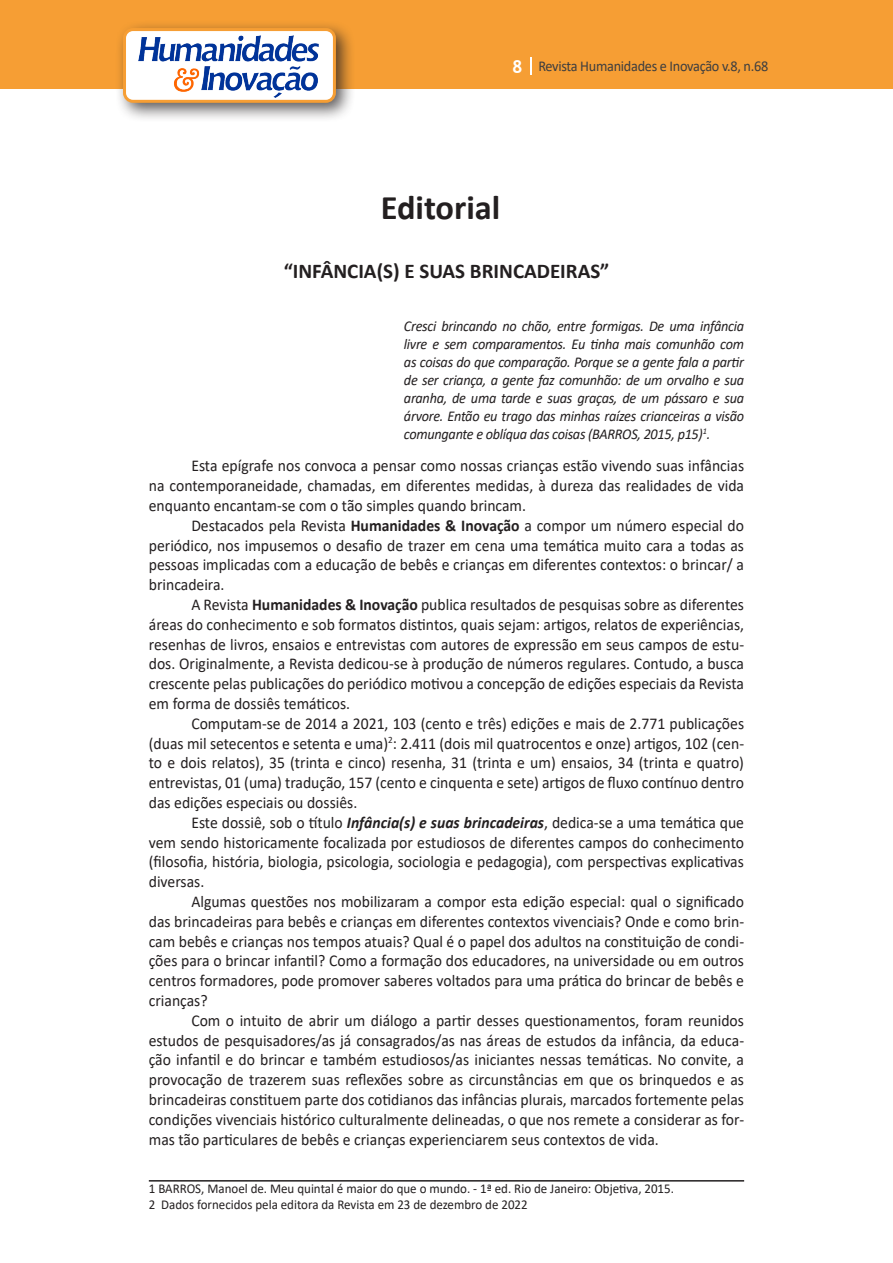
<style>
.page{position:relative;width:893px;height:1263px;background:#fff}
.page>*{position:absolute;margin:0;border:0;box-sizing:border-box;transform-origin:0 0}
.t1{font:700 34.5px "Calibri";color:#231f20}
.Titulo_2{font:700 21px "Calibri";color:#231f20}
.Texto{font:16.5px/19.8px "Calibri";color:#231f20;text-align:justify;scale:.95 1}
.citacao{font:italic 15px/18px "Calibri";letter-spacing:-.02em;color:#231f20;text-align:justify;scale:.95 1}
.t2{font:15px "Calibri";letter-spacing:-.02em;color:#3e3e3f;scale:.95 1}
.Rodapé{font:13.5px "Calibri";color:#231f20;scale:.96 1}
.s1{font-family:"Trebuchet MS";font-weight:700;font-size:18px;color:#fff}
.s2{font-weight:700}
.s3{font-weight:700;font-style:italic}
</style>
<div class="page">
<div style="left:0;top:0;width:893px;height:88px;background:#f69e34"></div>
<svg style="left:530px;top:57px;width:2px;height:18px"></svg>
<div style="left:115px;top:20px;width:241px;height:103px;background:#231f20;opacity:.75"></div>
<div style="left:125px;top:30px;width:209px;height:71px;background:#fff;border-radius:9px"></div>
<img style="left:138px;top:35px;width:181px;height:62px">
<div style="left:123px;top:28px;width:213px;height:75px;border:3px solid #f69e34;border-radius:9px"></div>
<hr style="left:149px;top:1180px;width:595px;height:1px;background:#231f20">
<p class="t2" style="left:512px;top:56px;width:271px"><span class="s1">8</span> Revista Humanidades e Inovação v.8, n.68</p>
<p class="t1" style="left:381px;top:183px;width:121px">Editorial</p>
<p class="Titulo_2" style="left:284px;top:257px;width:327px">“INFÂNCIA(S) E SUAS BRINCADEIRAS”</p>
<p class="citacao" style="left:404px;top:316px;width:360px">Cresci brincando no chão, entre formigas. De uma infância livre e sem comparamentos. Eu tinha mais comunhão com as coisas do que comparação. Porque se a gente fala a partir de ser criança, a gente faz comunhão: de um orvalho e sua aranha, de uma tarde e suas graças, de um pássaro e sua árvore. Então eu trago das minhas raízes crianceiras a visão comungante e oblíqua das coisas (BARROS, 2015, p15)<sup>1</sup>.</p>
<p class="Texto" style="left:149px;top:456px;width:628px;text-indent:43px">Esta epígrafe nos convoca a pensar como nossas crianças estão vivendo suas infâncias na contemporaneidade, chamadas, em diferentes medidas, à dureza das realidades de vida enquanto encantam-se com o tão simples quando brincam.</p>
<p class="Texto" style="left:149px;top:515px;width:628px;text-indent:43px">Destacados pela Revista <span class="s2">Humanidades &amp; Inovação</span> a compor um número especial do periódico, nos impusemos o desafio de trazer em cena uma temática muito cara a todas as pessoas implicadas com a educação de bebês e crianças em diferentes contextos: o brincar/ a brincadeira.</p>
<p class="Texto" style="left:149px;top:594px;width:628px;text-indent:43px">A Revista <span class="s2">Humanidades &amp; Inovação</span> publica resultados de pesquisas sobre as diferentes áreas do conhecimento e sob formatos distintos, quais sejam: artigos, relatos de experiências, resenhas de livros, ensaios e entrevistas com autores de expressão em seus campos de estu&shy;dos. Originalmente, a Revista dedicou-se à produção de números regulares. Contudo, a busca crescente pelas publicações do periódico motivou a concepção de edições especiais da Revista em forma de dossiês temáticos.</p>
<p class="Texto" style="left:149px;top:713px;width:628px;text-indent:43px">Computam-se de 2014 a 2021, 103 (cento e três) edições e mais de 2.771 publicações (duas mil setecentos e setenta e uma)<sup>2</sup>: 2.411 (dois mil quatrocentos e onze) artigos, 102 (cen&shy;to e dois relatos), 35 (trinta e cinco) resenha, 31 (trinta e um) ensaios, 34 (trinta e quatro) entrevistas, 01 (uma) tradução, 157 (cento e cinquenta e sete) artigos de fluxo contínuo dentro das edições especiais ou dossiês.</p>
<p class="Texto" style="left:149px;top:812px;width:628px;text-indent:43px">Este dossiê, sob o título <span class="s3">Infância(s) e suas brincadeiras</span>, dedica-se a uma temática que vem sendo historicamente focalizada por estudiosos de diferentes campos do conhecimento (filosofia, história, biologia, psicologia, sociologia e pedagogia), com perspectivas explicativas diversas.</p>
<p class="Texto" style="left:149px;top:891px;width:628px;text-indent:43px">Algumas questões nos mobilizaram a compor esta edição especial: qual o significado das brincadeiras para bebês e crianças em diferentes contextos vivenciais? Onde e como brin&shy;cam bebês e crianças nos tempos atuais? Qual é o papel dos adultos na constituição de condi&shy;ções para o brincar infantil? Como a formação dos educadores, na universidade ou em outros centros formadores, pode promover saberes voltados para uma prática do brincar de bebês e crianças?</p>
<p class="Texto" style="left:149px;top:1010px;width:628px;text-indent:43px">Com o intuito de abrir um diálogo a partir desses questionamentos, foram reunidos estudos de pesquisadores/as já consagrados/as nas áreas de estudos da infância, da educa&shy;ção infantil e do brincar e também estudiosos/as iniciantes nessas temáticas. No convite, a provocação de trazerem suas reflexões sobre as circunstâncias em que os brinquedos e as brincadeiras constituem parte dos cotidianos das infâncias plurais, marcados fortemente pelas condições vivenciais histórico culturalmente delineadas, o que nos remete a considerar as for&shy;mas tão particulares de bebês e crianças experienciarem seus contextos de vida.</p>
<p class="Rodapé" style="left:149px;top:1179px;width:549px">1 BARROS, Manoel de. Meu quintal é maior do que o mundo. - 1ª ed. Rio de Janeiro: Objetiva, 2015.</p>
<p class="Rodapé" style="left:149px;top:1195px;width:396px">2 Dados fornecidos pela editora da Revista em 23 de dezembro de 2022</p>
</div>
